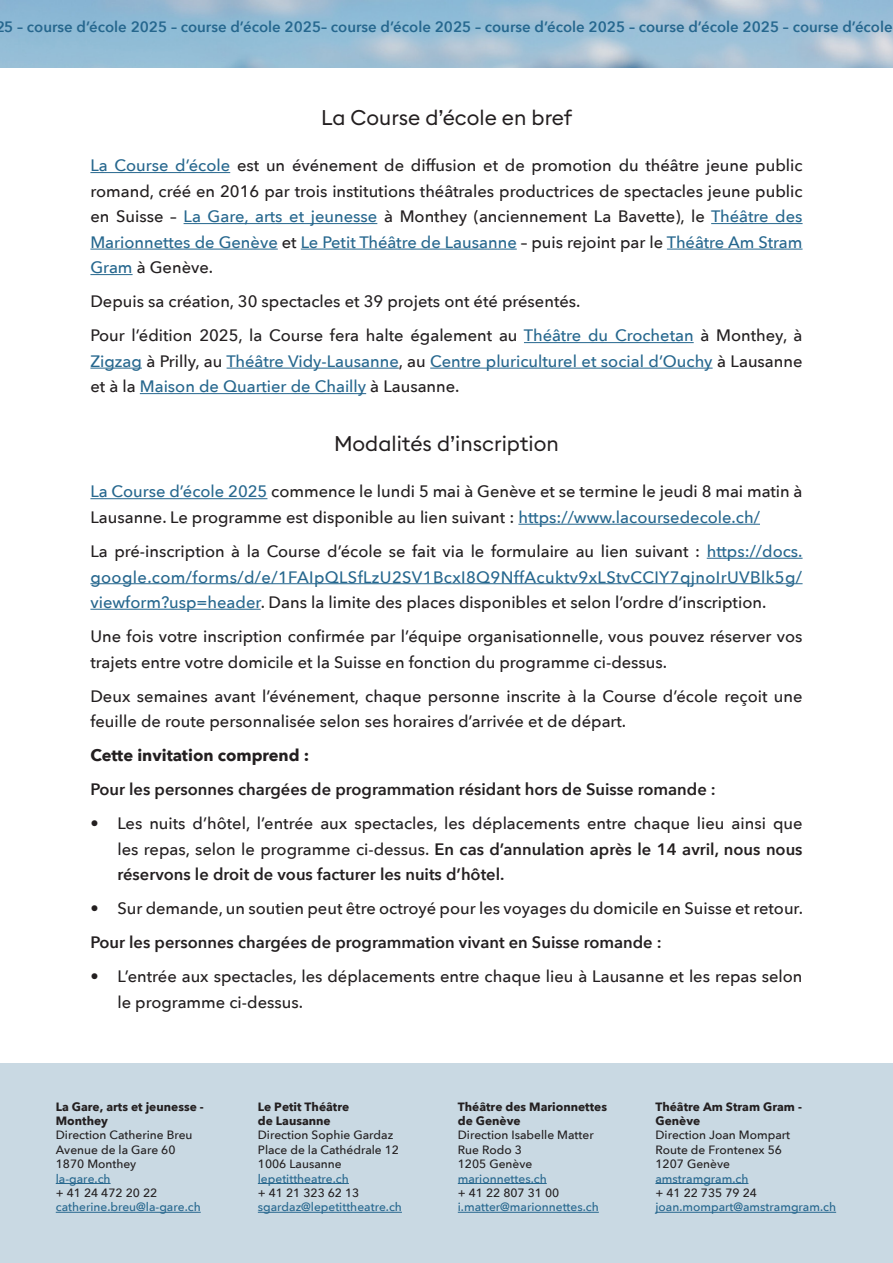
<style>
.page{position:relative;width:893px;height:1263px;background:#fff}
.page>*{position:absolute;margin:0;border:0;box-sizing:border-box;transform-origin:0 0}
.t1{font:21px "Euclid Square";color:#231f20}
.t2{font:500 16.5px/25.5px "Avenir Next";color:#231f20}
.t3{font:500 16.5px/25.5px "Avenir Next";color:#26678e;text-align:justify}
.t4{font:600 16.5px "Avenir Next";color:#231f20}
.t5{font:700 16.5px "Avenir Next";color:#231f20}
.t6{font:600 15px "Avenir Next";color:#26678e}
.t7{font:500 12px/14.4px "Avenir Next";color:#231f20}
.t8{font:500 12px "Avenir Next";color:#26678e}
.t9{font:700 12px/14.4px "Avenir Next";color:#231f20}
.s1{color:#26678e}
.s2{color:#231f20}
.s3{font-weight:600}
.s4{font-weight:700}
</style>
<div class="page">
<hr style="left:90px;top:172px;width:140px;height:1px;background:#26678e">
<hr style="left:184px;top:223px;width:193px;height:1px;background:#26678e">
<hr style="left:711px;top:223px;width:92px;height:1px;background:#26678e">
<hr style="left:90px;top:249px;width:188px;height:1px;background:#26678e">
<hr style="left:301px;top:249px;width:216px;height:1px;background:#26678e">
<hr style="left:667px;top:249px;width:136px;height:1px;background:#26678e">
<hr style="left:90px;top:274px;width:43px;height:1px;background:#26678e">
<hr style="left:524px;top:342px;width:170px;height:1px;background:#26678e">
<hr style="left:90px;top:368px;width:52px;height:1px;background:#26678e">
<hr style="left:227px;top:368px;width:172px;height:1px;background:#26678e">
<hr style="left:430px;top:368px;width:283px;height:1px;background:#26678e">
<hr style="left:140px;top:393px;width:226px;height:1px;background:#26678e">
<div style="left:0;top:1064px;width:893px;height:199px;background:#c9d9e3"></div>
<hr style="left:56px;top:1183px;width:55px;height:1px;background:#26678e">
<hr style="left:56px;top:1212px;width:145px;height:1px;background:#26678e">
<hr style="left:258px;top:1183px;width:91px;height:1px;background:#26678e">
<hr style="left:258px;top:1212px;width:144px;height:1px;background:#26678e">
<hr style="left:458px;top:1183px;width:89px;height:1px;background:#26678e">
<hr style="left:458px;top:1212px;width:141px;height:1px;background:#26678e">
<hr style="left:655px;top:1183px;width:93px;height:1px;background:#26678e">
<hr style="left:655px;top:1212px;width:181px;height:1px;background:#26678e">
<img style="left:0;top:0;width:893px;height:67px">
<hr style="left:90px;top:498px;width:177px;height:1px;background:#26678e">
<hr style="left:518px;top:524px;width:242px;height:1px;background:#26678e">
<hr style="left:707px;top:558px;width:96px;height:1px;background:#26678e">
<hr style="left:90px;top:583px;width:713px;height:1px;background:#26678e">
<hr style="left:90px;top:609px;width:171px;height:1px;background:#26678e">
<p class="t6" style="left:4px;top:14px;width:890px">5 – course d’école 2025 – course d’école 2025– course d’école 2025 – course d’école 2025 – course d’école 2025 – course d’école</p>
<p class="t1" style="left:321px;top:104px;width:253px">La Course d’école en bref</p>
<p class="t2" style="left:90px;top:152px;width:714px;text-align:justify"><span class="s1">La Course d’école</span> est un événement de diffusion et de promotion du théâtre jeune public romand, créé en 2016 par trois institutions théâtrales productrices de spectacles jeune public en Suisse – <span class="s1">La Gare, arts et jeunesse</span> à Monthey (anciennement La Bavette), le <span class="s1">Théâtre des Marionnettes de Genève</span> et <span class="s1">Le Petit Théâtre de Lausanne</span> – puis rejoint par le <span class="s1">Théâtre Am Stram Gram</span> à Genève.</p>
<p class="t2" style="left:90px;top:288px;width:492px">Depuis sa création, 30 spectacles et 39 projets ont été présentés.</p>
<p class="t3" style="left:90px;top:322px;width:714px"><span class="s2">Pour l’édition 2025, la Course fera halte également au</span> Théâtre du Crochetan <span class="s2">à Monthey, à </span>Zigzag <span class="s2">à Prilly, au</span> Théâtre Vidy-Lausanne<span class="s2">, au</span> Centre pluriculturel et social d’Ouchy <span class="s2">à Lausanne et à la</span> Maison de Quartier de Chailly <span class="s2">à Lausanne.</span></p>
<p class="t1" style="left:334px;top:430px;width:226px">Modalités d’inscription</p>
<p class="t2" style="left:90px;top:478px;width:714px"><span class="s1">La Course d’école 2025</span> commence le lundi 5 mai à Genève et se termine le jeudi 8 mai matin à<br>Lausanne. Le programme est disponible au lien suivant : <span class="s1">https://www.lacoursedecole.ch/</span></p>
<p class="t2" style="left:90px;top:538px;width:714px;text-align:justify">La pré-inscription à la Course d’école se fait via le formulaire au lien suivant : <span class="s1">https://docs. google.com/forms/d/e/1FAIpQLSfLzU2SV1BcxI8Q9NffAcuktv9xLStvCCIY7qjnoIrUVBlk5g/ viewform?usp=header</span>. Dans la limite des places disponibles et selon l’ordre d’inscription.</p>
<p class="t2" style="left:90px;top:623px;width:714px">Une fois votre inscription confirmée par l’équipe organisationnelle, vous pouvez réserver vos trajets entre votre domicile et la Suisse en fonction du programme ci-dessus.</p>
<p class="t2" style="left:90px;top:682px;width:714px">Deux semaines avant l’événement, chaque personne inscrite à la Course d’école reçoit une feuille de route personnalisée selon ses horaires d’arrivée et de départ.</p>
<p class="t5" style="left:90px;top:741px;width:220px">Cette invitation comprend :</p>
<p class="t4" style="left:90px;top:775px;width:627px">Pour les personnes chargées de programmation résidant hors de Suisse romande :</p>
<p class="t2" style="left:117px;top:810px;width:687px;text-align:justify;text-indent:-27px">• Les nuits d’hôtel, l’entrée aux spectacles, les déplacements entre chaque lieu ainsi que les repas, selon le programme ci-dessus. <span class="s3">En cas d’annulation après le 14 avril, nous nous réservons le droit de vous facturer les nuits d’hôtel.</span></p>
<p class="t2" style="left:90px;top:895px;width:714px">• Sur demande, un soutien peut être octroyé pour les voyages du domicile en Suisse et retour.</p>
<p class="t4" style="left:90px;top:928px;width:573px">Pour les personnes chargées de programmation vivant en Suisse romande :</p>
<p class="t2" style="left:117px;top:963px;width:687px;text-indent:-27px">• L’entrée aux spectacles, les déplacements entre chaque lieu à Lausanne et les repas selon le programme ci-dessus.</p>
<p class="t9" style="left:56px;top:1099px;width:149px">La Gare, arts et jeunesse -</p>
<p class="t9" style="left:56px;top:1113px;width:54px">Monthey</p>
<p class="t7" style="left:56px;top:1127px;width:138px">Direction Catherine Breu</p>
<p class="t7" style="left:56px;top:1142px;width:121px">Avenue de la Gare 60</p>
<p class="t7" style="left:56px;top:1156px;width:82px">1870 Monthey</p>
<p class="t8" style="left:56px;top:1168px;width:56px">la-gare.ch</p>
<p class="t7" style="left:56px;top:1185px;width:103px">+ 41 24 472 20 22</p>
<p class="t8" style="left:56px;top:1197px;width:146px">catherine.breu@la-gare.ch</p>
<p class="t9" style="left:258px;top:1099px;width:93px">Le Petit Théâtre</p>
<p class="t7" style="left:258px;top:1113px;width:137px"><span class="s4">de Lausanne<br></span>Direction Sophie Gardaz</p>
<p class="t7" style="left:258px;top:1142px;width:143px">Place de la Cathédrale 12</p>
<p class="t7" style="left:258px;top:1156px;width:85px">1006 Lausanne</p>
<p class="t8" style="left:258px;top:1168px;width:93px">lepetittheatre.ch</p>
<p class="t7" style="left:258px;top:1185px;width:103px">+ 41 21 323 62 13</p>
<p class="t8" style="left:258px;top:1197px;width:146px">sgardaz@lepetittheatre.ch</p>
<p class="t9" style="left:458px;top:1099px;width:151px">Théâtre des Marionnettes</p>
<p class="t9" style="left:458px;top:1113px;width:64px">de Genève</p>
<p class="t7" style="left:458px;top:1127px;width:137px">Direction Isabelle Matter</p>
<p class="t7" style="left:458px;top:1142px;width:65px">Rue Rodo 3</p>
<p class="t7" style="left:458px;top:1156px;width:76px">1205 Genève</p>
<p class="t8" style="left:458px;top:1168px;width:90px">marionnettes.ch</p>
<p class="t7" style="left:458px;top:1185px;width:103px">+ 41 22 807 31 00</p>
<p class="t8" style="left:458px;top:1197px;width:143px">i.matter@marionnettes.ch</p>
<p class="t9" style="left:655px;top:1099px;width:148px">Théâtre Am Stram Gram -<br>Genève</p>
<p class="t7" style="left:655px;top:1127px;width:136px">Direction Joan Mompart</p>
<p class="t7" style="left:655px;top:1142px;width:128px">Route de Frontenex 56</p>
<p class="t7" style="left:655px;top:1156px;width:76px">1207 Genève</p>
<p class="t8" style="left:655px;top:1168px;width:95px">amstramgram.ch</p>
<p class="t7" style="left:655px;top:1185px;width:103px">+ 41 22 735 79 24</p>
<p class="t8" style="left:655px;top:1197px;width:182px">joan.mompart@amstramgram.ch</p>
</div>
